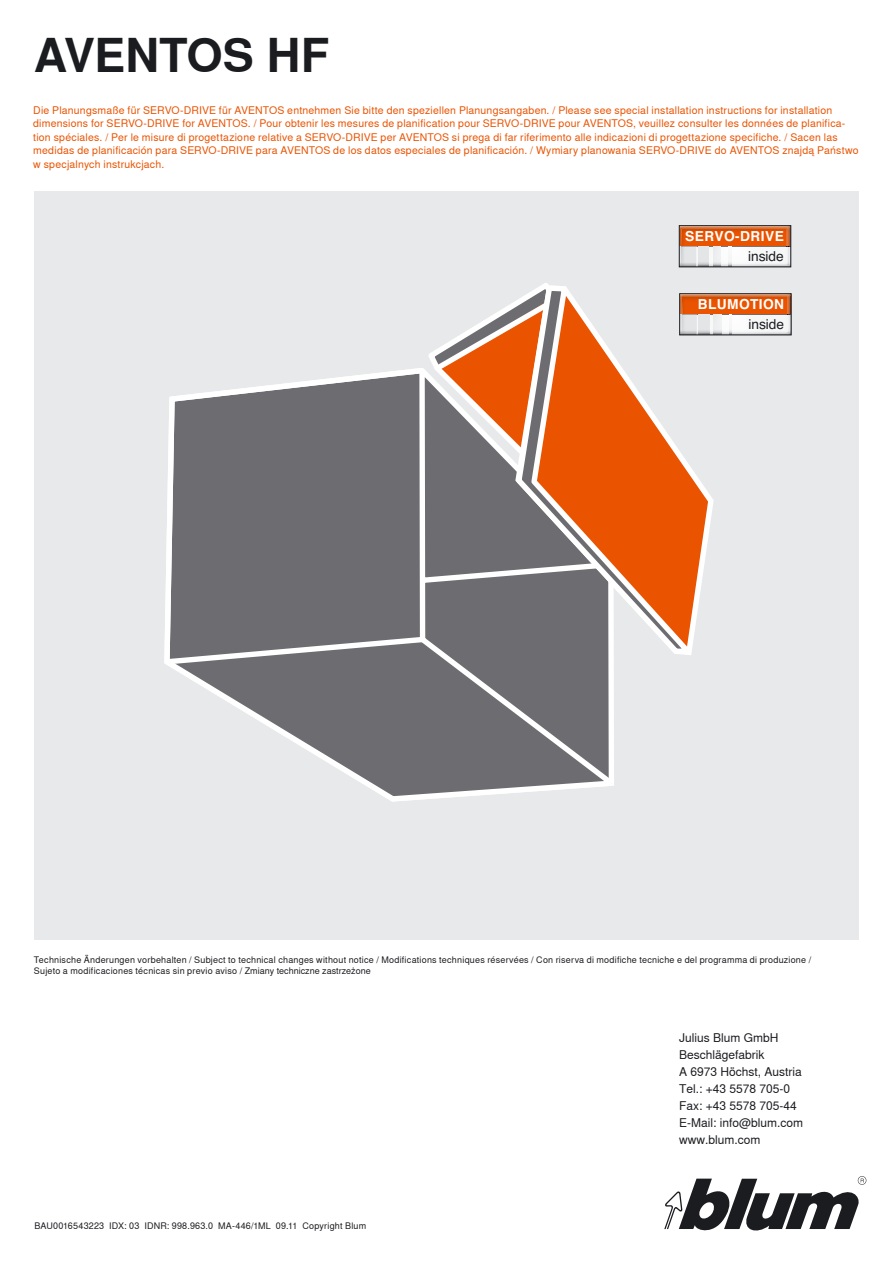
<style>
.page{position:relative;width:893px;height:1263px;background:#fff}
.page>*{position:absolute;margin:0;border:0;box-sizing:border-box;transform-origin:0 0}
.t1{font:700 46.5px "Nimbus Sans Global";letter-spacing:-.01em;color:#1b1c20}
.t2{font:700 13.8px "Helvetica";letter-spacing:.03em;color:#fff}
.t3{font:13.65px "Helvetica";color:#1b1c20}
.t4{font:12px/17px "Nimbus Sans Global";color:#1b1c20}
.t5{font:10.5px/13.5px "Nimbus Sans Global";letter-spacing:.02em;color:#ea5300}
.t6{font:9px/10.8px "Nimbus Sans Global";letter-spacing:.025em;color:#1b1c20}
</style>
<div class="page">
<div style="left:34px;top:191px;width:825px;height:749px;background:#e7e9ea"></div>
<svg style="left:664px;top:1176px;width:202px;height:55px"></svg>
<img style="left:721px;top:246px;width:66px;height:1px">
<img style="left:721px;top:247px;width:66px;height:18px">
<svg style="left:729px;top:247px;width:2px;height:18px"></svg>
<img style="left:681px;top:227px;width:106px;height:19px">
<svg style="left:681px;top:246px;width:40px;height:19px"></svg>
<svg style="left:787px;top:227px;width:4px;height:41px"></svg>
<div style="left:679px;top:225px;width:112px;height:42px;border:1px solid #1b1c20"></div>
<img style="left:722px;top:314px;width:65px;height:1px">
<img style="left:721px;top:315px;width:66px;height:18px">
<svg style="left:729px;top:315px;width:2px;height:18px"></svg>
<img style="left:716px;top:295px;width:71px;height:19px">
<svg style="left:787px;top:294px;width:5px;height:42px"></svg>
<div style="left:679px;top:293px;width:112px;height:42px;border:1px solid #1b1c20"></div>
<svg style="left:164px;top:368px;width:450px;height:434px"></svg>
<div style="left:424px;top:354px;width:88px;height:203px;background:#6d6c71"></div>
<svg style="left:430px;top:303px;width:82px;height:204px"></svg>
<svg style="left:512px;top:293px;width:204px;height:365px"></svg>
<svg style="left:513px;top:283px;width:187px;height:374px"></svg>
<h1 class="t1" style="left:34px;top:27px;width:297px">AVENTOS HF</h1>
<p class="t5" style="left:33px;top:103px;width:827px">Die Planungsmaße für SERVO-DRIVE für AVENTOS entnehmen Sie bitte den speziellen Planungsangaben. / Please see special installation instructions for installation dimensions for SERVO-DRIVE for AVENTOS. / Pour obtenir les mesures de planification pour SERVO-DRIVE pour AVENTOS, veuillez consulter les données de planifica&shy;tion spéciales. / Per le misure di progettazione relative a SERVO-DRIVE per AVENTOS si prega di far riferimento alle indicazioni di progettazione specifiche. / Sacen las medidas de planificación para SERVO-DRIVE para AVENTOS de los datos especiales de planificación. / Wymiary planowania SERVO-DRIVE do AVENTOS znajdą Państwo w specjalnych instrukcjach.</p>
<h2 class="t2" style="left:685px;top:231px;width:100px">SERVO-DRIVE</h2>
<h3 class="t3" style="left:748px;top:251px;width:37px">inside</h3>
<h2 class="t2" style="left:698px;top:299px;width:88px">BLUMOTION</h2>
<h3 class="t3" style="left:748px;top:319px;width:37px">inside</h3>
<p class="t6" style="left:34px;top:955px;width:779px">Technische Änderungen vorbehalten / Subject to technical changes without notice / Modifications techniques réservées / Con riserva di modifiche tecniche e del programma di produzione /<br>Sujeto a modificaciones técnicas sin previo aviso / Zmiany techniczne zastrzeżone</p>
<p class="t6" style="left:34px;top:1220px;width:333px">BAU0016543223 IDX: 03 IDNR: 998.963.0 MA-446/1ML 09.11 Copyright Blum</p>
<p class="t4" style="left:679px;top:1029px;width:126px">Julius Blum GmbH<br>Beschlägefabrik<br>A 6973 Höchst, Austria<br>Tel.: +43 5578 705-0<br>Fax: +43 5578 705-44<br>E-Mail: info@blum.com www.blum.com</p>
</div>
